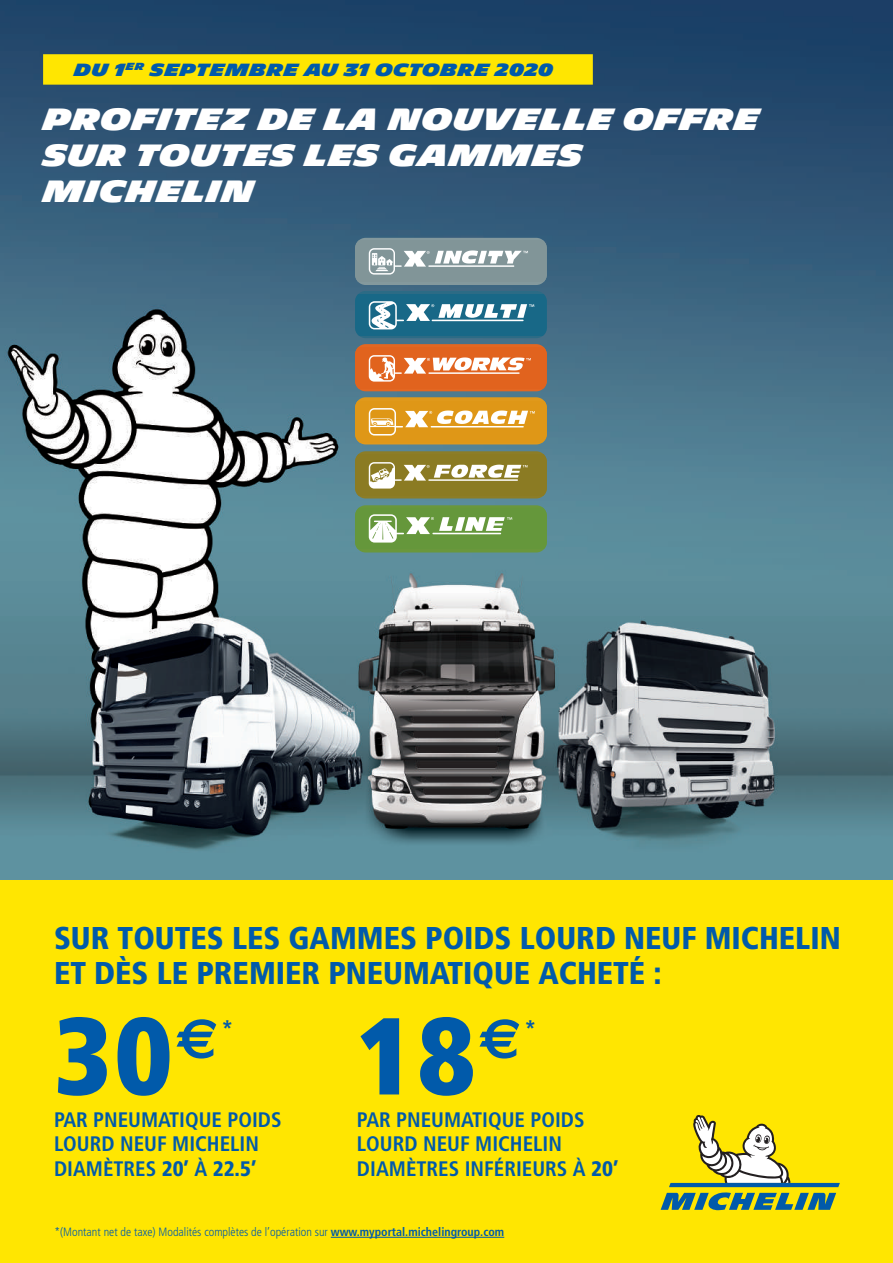
<style>
.page{position:relative;width:893px;height:1263px;background:#fff}
.page>*{position:absolute;margin:0;border:0;box-sizing:border-box;transform-origin:0 0}
.t1{font:109.2px "Frutiger LT 87 X Blk Cn";color:#015aaa}
.t2{font:31.5px/34.5px "Frutiger LT 77 Blk Cn";color:#015aaa}
.t3{font:900 29.85px/35.8px "Michelin";letter-spacing:.02em;color:#fff}
.t4{font:24px "Frutiger LT 67 Bd Cn";color:#015aaa}
.t5{font:21px/24px "Frutiger LT 67 Bd Cn";color:#015aaa}
.t6{font:900 17.1px "Michelin";letter-spacing:.03em;color:#015aaa}
.t7{font:12px "Frutiger LT 47 Lt Cn";color:#015aaa}
.s1{font-family:"Frutiger LT 77 Blk Cn"}
.s2{font-family:"Frutiger LT 67 Bd Cn"}
</style>
<div class="page">
<img style="left:0;top:0;width:893px;height:881px">
<div style="left:0;top:881px;width:893px;height:382px;background:#ffe601"></div>
<hr style="left:331px;top:1237px;width:173px;height:1px;background:#015aaa">
<svg style="left:661px;top:1115px;width:179px;height:95px"></svg>
<div style="left:43px;top:54px;width:550px;height:31px;background:#ffe601"></div>
<div style="left:355px;top:238px;width:192px;height:47px;background:#84999d;border-radius:11px"></div>
<svg style="left:355px;top:241px;width:192px;height:41px"></svg>
<div style="left:355px;top:291px;width:192px;height:47px;background:#2c6b85;border-radius:11px"></div>
<svg style="left:355px;top:294px;width:192px;height:42px;background:#48879f"></svg>
<div style="left:355px;top:344px;width:192px;height:47px;background:#e36722;border-radius:11px"></div>
<svg style="left:355px;top:348px;width:192px;height:41px"></svg>
<div style="left:355px;top:397px;width:192px;height:47px;background:#e0991b;border-radius:11px"></div>
<svg style="left:355px;top:401px;width:192px;height:42px"></svg>
<div style="left:355px;top:451px;width:192px;height:47px;background:#8c7d27;border-radius:11px"></div>
<svg style="left:355px;top:454px;width:192px;height:42px"></svg>
<div style="left:355px;top:505px;width:192px;height:47px;background:#6a973c;border-radius:11px"></div>
<svg style="left:355px;top:508px;width:192px;height:41px"></svg>
<p class="t6" style="left:74px;top:60px;width:481px">DU 1<sup>ER</sup> SEPTEMBRE AU 31 OCTOBRE 2020</p>
<h3 class="t3" style="left:43px;top:102px;width:718px">PROFITEZ DE LA NOUVELLE OFFRE<br>SUR TOUTES LES GAMMES<br>MICHELIN</h3>
<h2 class="t2" style="left:54px;top:921px;width:788px">SUR TOUTES LES GAMMES POIDS LOURD NEUF MICHELIN<br>ET DÈS LE PREMIER PNEUMATIQUE ACHETÉ :</h2>
<h1 class="t1" style="left:54px;top:990px;width:166px">30<sup>E</sup></h1>
<h1 class="t1" style="left:357px;top:990px;width:166px">18<sup>E</sup></h1>
<p class="t4" style="left:221px;top:1014px;width:14px">*</p>
<p class="t4" style="left:524px;top:1014px;width:14px">*</p>
<p class="t5" style="left:54px;top:1108px;width:229px">PAR PNEUMATIQUE POIDS<br>LOURD NEUF MICHELIN<br>DIAMÈTRES <span class="s1">20’</span> À <span class="s1">22.5’</span></p>
<p class="t5" style="left:357px;top:1108px;width:263px">PAR PNEUMATIQUE POIDS<br>LOURD NEUF MICHELIN<br>DIAMÈTRES INFÉRIEURS À <span class="s1">20’</span></p>
<p class="t7" style="left:54px;top:1225px;width:451px">*(Montant net de taxe) Modalités complètes de l’opération sur <span class="s2">www.myportal.michelingroup.com</span></p>
</div>
